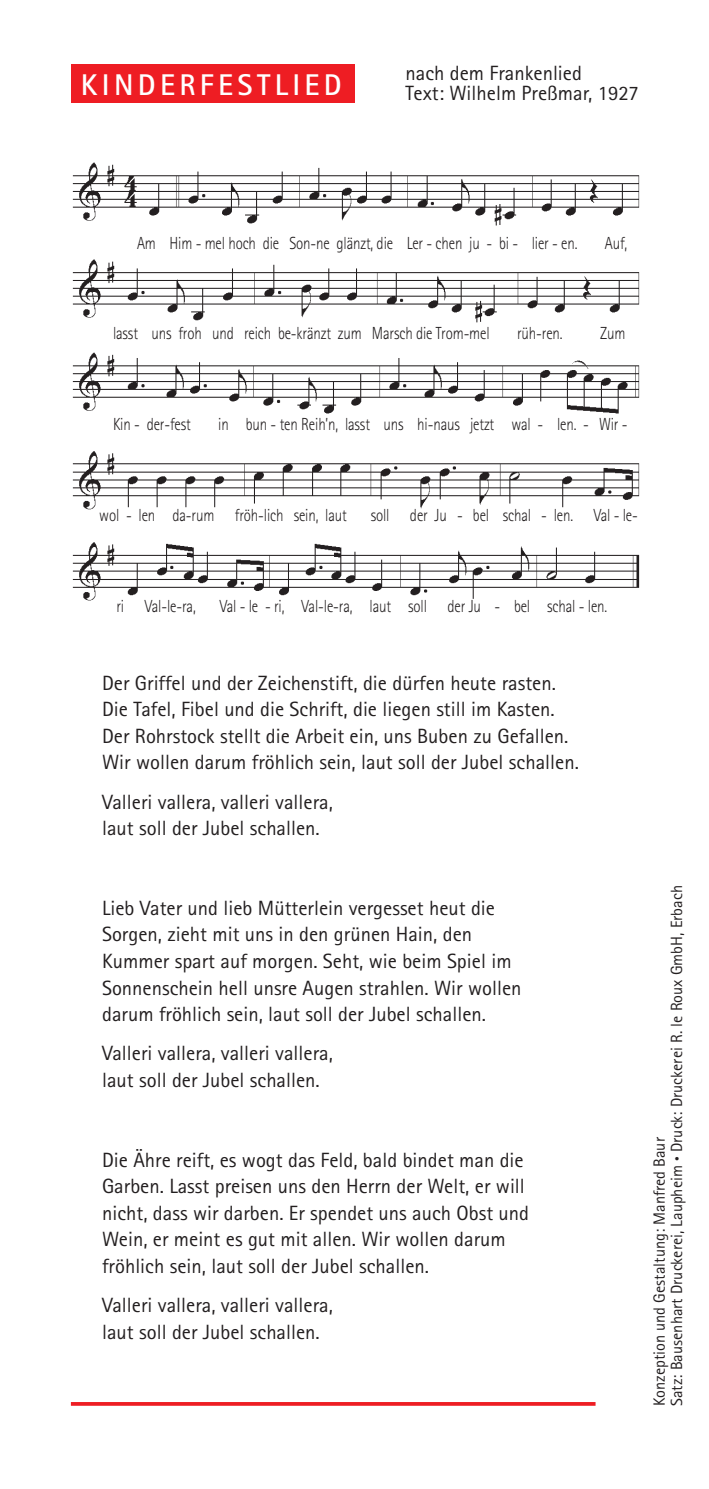
<style>
.page{position:relative;width:709px;height:1489px;background:#fff}
.page>*{position:absolute;margin:0;border:0;box-sizing:border-box;transform-origin:0 0}
.t1{font:700 30px "AT Rotis Sans Serif";letter-spacing:.145em;color:#fff}
.t2{font:20.5px/26.5px "AT Rotis Sans Serif";color:#231f20}
.t3{font:300 17.5px "AT Rotis Sans Serif";letter-spacing:-.01em;color:#231f20;scale:.85 1}
.t4{font:16.25px/17.5px "AT Rotis Sans Serif";color:#231f20}
.s1{font-size:9.5px}
</style>
<div class="page">
<hr style="left:71px;top:1402px;width:524px;height:3px;background:#ee1d23">
<div style="left:71px;top:64px;width:283px;height:39px;background:#ee1d23"></div>
<img style="left:72px;top:162px;width:568px;height:439px">
<h1 class="t1" style="left:81px;top:65px;width:262px">KINDERFESTLIED</h1>
<p class="t2" style="left:405px;top:62px;width:235px;line-height:20.5px">nach dem Frankenlied<br>Text: Wilhelm Preßmar, 1927</p>
<p class="t3" style="left:137px;top:233px;width:519px">Am Him - mel hoch die Son-ne glänzt, die Ler - chen ju - bi - lier - en.</p>
<p class="t3" style="left:605px;top:233px;width:28px">Auf,</p>
<p class="t3" style="left:113px;top:323px;width:444px">lasst uns froh und reich be-kränzt zum Marsch die Trom-mel</p>
<p class="t3" style="left:517px;top:323px;width:55px">rüh-ren.</p>
<p class="t3" style="left:600px;top:323px;width:31px">Zum</p>
<p class="t3" style="left:113px;top:414px;width:93px">Kin - der-fest</p>
<p class="t3" style="left:218px;top:414px;width:483px">in bun - ten Reih’n, lasst uns hi-naus jetzt wal - len. - Wir -</p>
<p class="t3" style="left:99px;top:505px;width:293px">wol - len da-rum fröh-lich sein, laut</p>
<p class="t3" style="left:371px;top:505px;width:316px">soll der Ju - bel schal - len. Val - le-</p>
<p class="t3" style="left:116px;top:595px;width:95px">ri Val-le-ra,</p>
<p class="t3" style="left:220px;top:595px;width:457px">Val - le - ri, Val-le-ra, laut soll der Ju - bel schal - len.</p>
<p class="t2" style="left:102px;top:669px;width:478px">Der Griffel und der Zeichenstift, die dürfen heute rasten.<br>Die Tafel, Fibel und die Schrift, die liegen still im Kasten.<br>Der Rohrstock stellt die Arbeit ein, uns Buben zu Gefallen.<br>Wir wollen darum fröhlich sein, laut soll der Jubel schallen.</p>
<p class="t2" style="left:102px;top:788px;width:232px">Valleri vallera, valleri vallera, laut soll der Jubel schallen.</p>
<p class="t2" style="left:102px;top:894px;width:421px">Lieb Vater und lieb Mütterlein vergesset heut die Sorgen, zieht mit uns in den grünen Hain, den Kummer spart auf morgen. Seht, wie beim Spiel im Sonnenschein hell unsre Augen strahlen. Wir wollen darum fröhlich sein, laut soll der Jubel schallen.</p>
<p class="t2" style="left:102px;top:1039px;width:232px">Valleri vallera, valleri vallera, laut soll der Jubel schallen.</p>
<p class="t2" style="left:102px;top:1146px;width:428px">Die Ähre reift, es wogt das Feld, bald bindet man die Garben. Lasst preisen uns den Herrn der Welt, er will nicht, dass wir darben. Er spendet uns auch Obst und Wein, er meint es gut mit allen. Wir wollen darum fröhlich sein, laut soll der Jubel schallen.</p>
<p class="t2" style="left:102px;top:1291px;width:232px">Valleri vallera, valleri vallera, laut soll der Jubel schallen.</p>
<p class="t4" style="left:650px;top:1405px;width:522px;rotate:-90deg">Konzeption und Gestaltung: Manfred Baur<br>Satz: Bausenhart Druckerei, Laupheim <span class="s1">•</span> Druck: Druckerei R. le Roux GmbH, Erbach</p>
</div>
